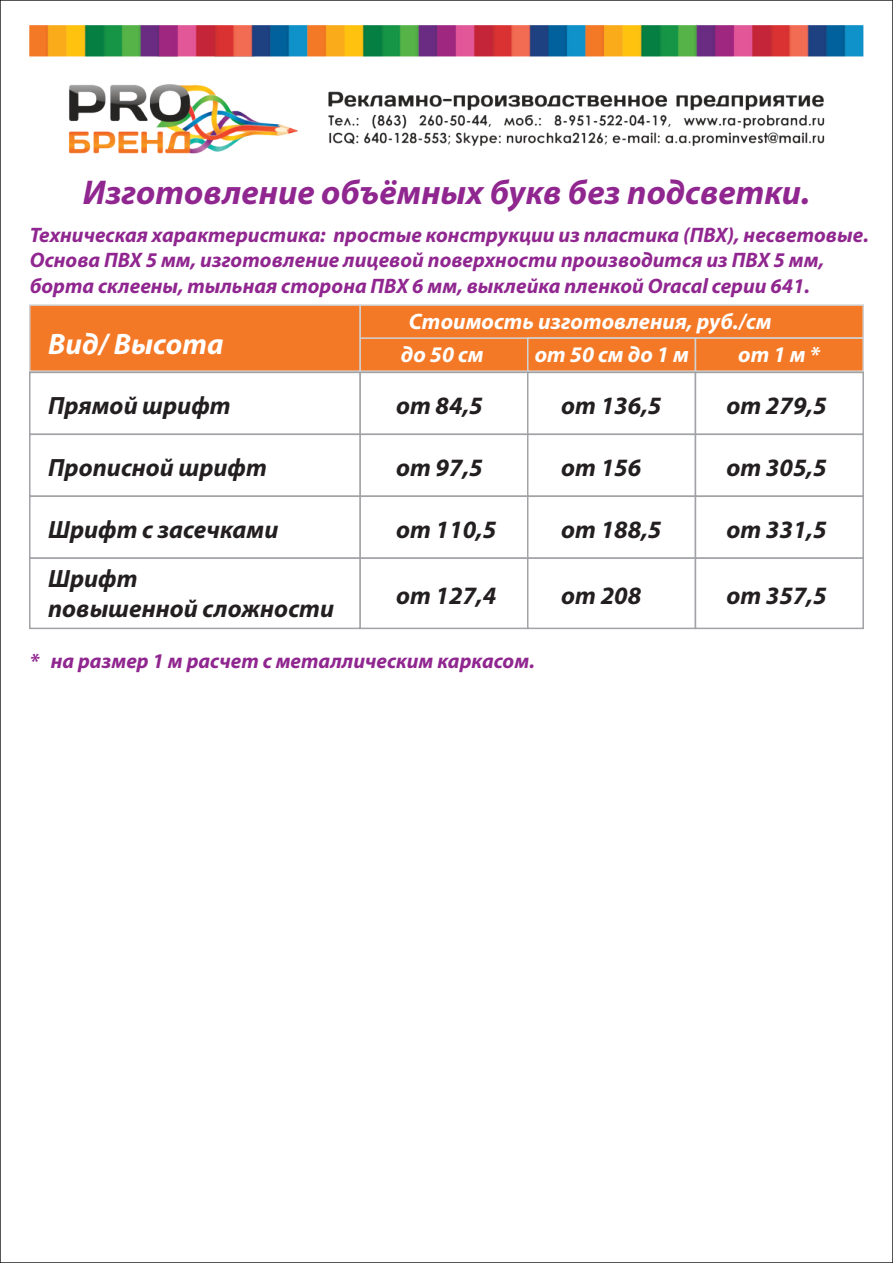
<style>
.page{position:relative;width:893px;height:1263px;background:#fff}
.page>*{position:absolute;margin:0;border:0;box-sizing:border-box;transform-origin:0 0}
.t1{font:italic 700 34.5px "Myriad Pro";color:#90268f}
.t2{font:italic 700 29.7px "Myriad Pro";color:#fff}
.t3{font:italic 700 25.05px/48.8px "Myriad Pro";color:#231f20}
.t4{font:italic 700 22.35px "Myriad Pro";color:#fff}
.t5{font:italic 700 21px/25.2px "Myriad Pro";color:#90268f}
</style>
<div class="page">
<img style="left:30px;top:26px;width:833px;height:128px">
<div style="left:360px;top:338px;width:168px;height:33px;background:#f47926"></div>
<div style="left:359px;top:337px;width:169px;height:35px;border:2px solid #d1d2d4"></div>
<div style="left:360px;top:305px;width:503px;height:33px;background:#f47926"></div>
<div style="left:359px;top:304px;width:505px;height:35px;border:2px solid #d1d2d4"></div>
<div style="left:528px;top:338px;width:167px;height:33px;background:#f47926"></div>
<div style="left:527px;top:337px;width:169px;height:35px;border:2px solid #d1d2d4"></div>
<div style="left:695px;top:338px;width:168px;height:33px;background:#f47926"></div>
<div style="left:695px;top:337px;width:169px;height:35px;border:2px solid #d1d2d4"></div>
<div style="left:359px;top:372px;width:169px;height:63px;border:2px solid #a1a3a6"></div>
<div style="left:359px;top:434px;width:169px;height:63px;border:2px solid #a1a3a6"></div>
<div style="left:359px;top:496px;width:169px;height:63px;border:2px solid #a1a3a6"></div>
<div style="left:359px;top:557px;width:169px;height:72px;border:2px solid #a1a3a6"></div>
<div style="left:527px;top:372px;width:169px;height:63px;border:2px solid #a1a3a6"></div>
<div style="left:527px;top:434px;width:169px;height:63px;border:2px solid #a1a3a6"></div>
<div style="left:527px;top:496px;width:169px;height:63px;border:2px solid #a1a3a6"></div>
<div style="left:527px;top:557px;width:169px;height:72px;border:2px solid #a1a3a6"></div>
<div style="left:695px;top:372px;width:169px;height:63px;border:2px solid #a1a3a6"></div>
<div style="left:695px;top:434px;width:169px;height:63px;border:2px solid #a1a3a6"></div>
<div style="left:695px;top:496px;width:169px;height:63px;border:2px solid #a1a3a6"></div>
<div style="left:695px;top:557px;width:169px;height:72px;border:2px solid #a1a3a6"></div>
<div style="left:30px;top:305px;width:330px;height:66px;background:#f47926"></div>
<div style="left:29px;top:304px;width:332px;height:68px;border:2px solid #d1d2d4"></div>
<div style="left:29px;top:372px;width:332px;height:63px;border:2px solid #a1a3a6"></div>
<div style="left:29px;top:434px;width:332px;height:63px;border:2px solid #a1a3a6"></div>
<div style="left:29px;top:496px;width:332px;height:63px;border:2px solid #a1a3a6"></div>
<div style="left:29px;top:557px;width:332px;height:72px;border:2px solid #a1a3a6"></div>
<h1 class="t1" style="left:83px;top:179px;width:729px">Изготовление объёмных букв без подсветки.</h1>
<p class="t5" style="left:30px;top:224px;width:841px">Техническая характеристика: простые конструкции из пластика (ПВХ), несветовые.<br>Основа ПВХ 5 мм, изготовление лицевой поверхности производится из ПВХ 5 мм, борта склеены, тыльная сторона ПВХ 6 мм, выклейка пленкой Oracal серии 641.</p>
<h2 class="t2" style="left:48px;top:332px;width:177px">Вид/ Высота</h2>
<p class="t3" style="left:48px;top:383px;width:184px">Прямой шрифт</p>
<p class="t3" style="left:48px;top:445px;width:220px">Прописной шрифт</p>
<p class="t3" style="left:48px;top:507px;width:232px">Шрифт с засечками<br>Шрифт</p>
<p class="t3" style="left:48px;top:586px;width:288px">повышенной сложности</p>
<p class="t4" style="left:409px;top:312px;width:364px">Стоимость изготовления, руб./см</p>
<p class="t4" style="left:401px;top:346px;width:84px">до 50 см</p>
<p class="t4" style="left:535px;top:346px;width:156px">от 50 см до 1 м</p>
<p class="t4" style="left:738px;top:346px;width:83px">от 1 м *</p>
<p class="t3" style="left:396px;top:383px;width:88px">от 84,5</p>
<p class="t3" style="left:561px;top:383px;width:102px">от 136,5</p>
<p class="t3" style="left:726px;top:383px;width:102px">от 279,5</p>
<p class="t3" style="left:396px;top:445px;width:88px">от 97,5</p>
<p class="t3" style="left:561px;top:445px;width:82px">от 156</p>
<p class="t3" style="left:726px;top:445px;width:102px">от 305,5</p>
<p class="t3" style="left:396px;top:507px;width:102px">от 110,5</p>
<p class="t3" style="left:561px;top:507px;width:102px">от 188,5</p>
<p class="t3" style="left:726px;top:507px;width:102px">от 331,5</p>
<p class="t3" style="left:396px;top:574px;width:102px">от 127,4</p>
<p class="t3" style="left:561px;top:574px;width:82px">от 208</p>
<p class="t3" style="left:726px;top:574px;width:102px">от 357,5</p>
<p class="t5" style="left:30px;top:650px;width:506px">* на размер 1 м расчет с металлическим каркасом.</p>
</div>
